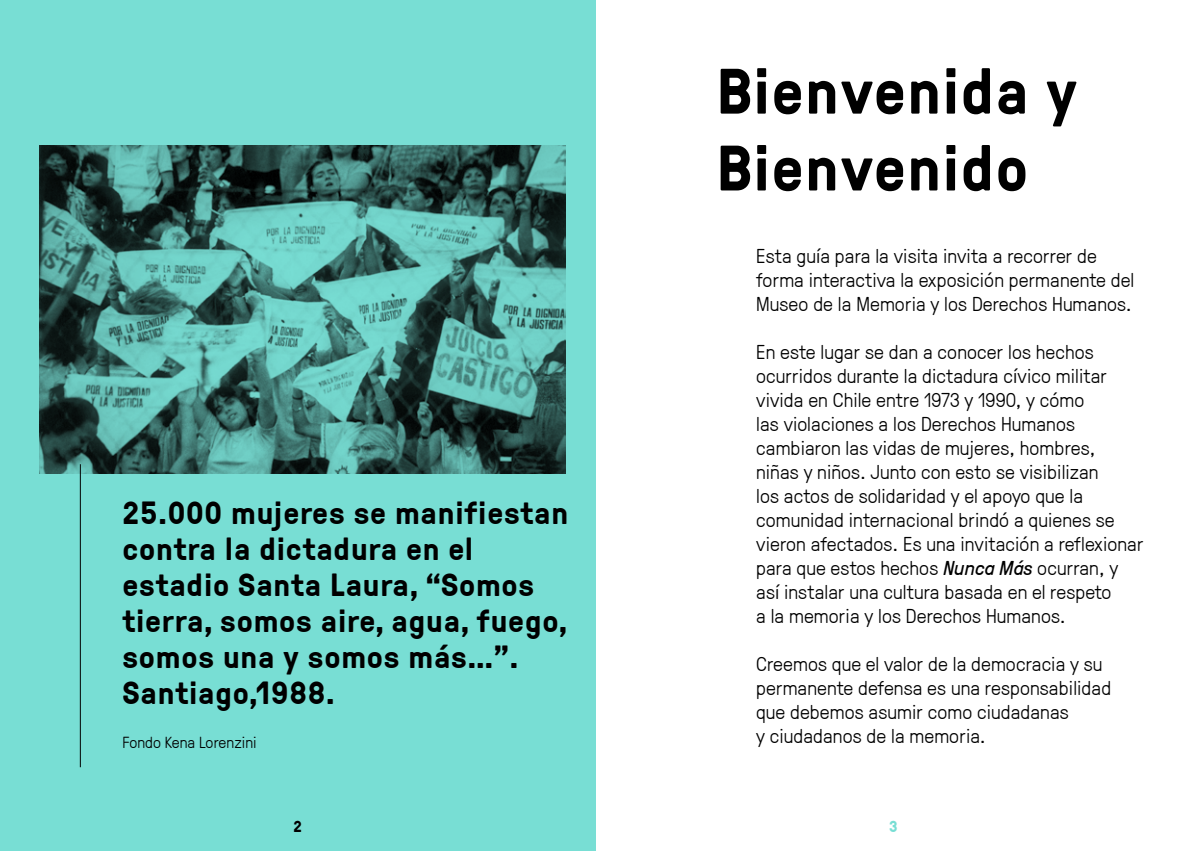
<style>
.page{position:relative;width:1191px;height:851px;background:#fff}
.page>*{position:absolute;margin:0;border:0;box-sizing:border-box;transform-origin:0 0}
.t1{font:700 64px/76.8px "GT Pressura";letter-spacing:.025em;color:#000}
.t2{font:700 32px/36px "GT Pressura";letter-spacing:.025em;color:#000}
.t3{font:300 20px/24px "GT Pressura";letter-spacing:.005em;color:#000}
.t4{font:300 16px "GT Pressura";letter-spacing:.005em;color:#000}
.t5{font:700 16px "GT Pressura";color:#000}
.t6{font:700 16px "GT Pressura";color:#78ded4}
.s1{font-weight:400;font-style:italic}
</style>
<div class="page">
<div style="left:0;top:0;width:595px;height:850px;background:#78ded4"></div>
<img style="left:40px;top:146px;width:526px;height:327px">
<hr style="left:80px;top:464px;width:1px;height:303px;background:#000">
<h2 class="t2" style="left:122px;top:493px;width:447px">25.000 mujeres se manifiestan contra la dictadura en el estadio Santa Laura, “Somos tierra, somos aire, agua, fuego, somos una y somos más…”.<br>Santiago,1988.</h2>
<p class="t4" style="left:122px;top:730px;width:136px">Fondo Kena Lorenzini</p>
<h1 class="t1" style="left:716px;top:50px;width:362px">Bienvenida y<br>Bienvenido</h1>
<p class="t3" style="left:756px;top:242px;width:379px">Esta guía para la visita invita a recorrer de forma interactiva la exposición permanente del<br>Museo de la Memoria y los Derechos Humanos.</p>
<p class="t3" style="left:756px;top:338px;width:389px">En este lugar se dan a conocer los hechos ocurridos durante la dictadura cívico militar vivida en Chile entre 1973 y 1990, y cómo<br>las violaciones a los Derechos Humanos cambiaron las vidas de mujeres, hombres,<br>niñas y niños. Junto con esto se visibilizan<br>los actos de solidaridad y el apoyo que la comunidad internacional brindó a quienes se vieron afectados. Es una invitación a reflexionar para que estos hechos <span class="s1">Nunca Más</span> ocurran, y así instalar una cultura basada en el respeto<br>a la memoria y los Derechos Humanos.</p>
<p class="t3" style="left:756px;top:650px;width:356px">Creemos que el valor de la democracia y su permanente defensa es una responsabilidad que debemos asumir como ciudadanas<br>y ciudadanos de la memoria.</p>
<p class="t5" style="left:293px;top:814px;width:10px">2</p>
<p class="t6" style="left:889px;top:814px;width:10px">3</p>
</div>
